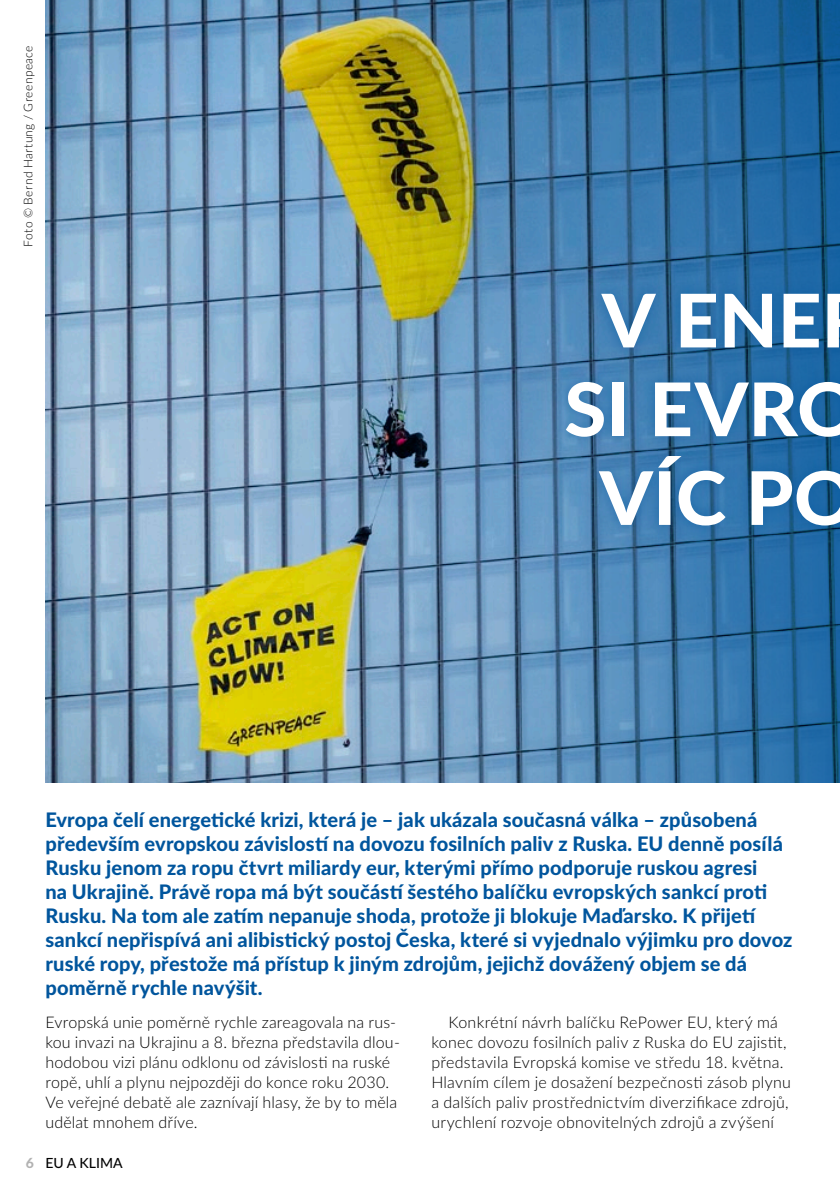
<style>
.page{position:relative;width:840px;height:1191px;background:#fff}
.page>*{position:absolute;margin:0;border:0;box-sizing:border-box;transform-origin:0 0}
.t1{font:800 74px/88.8px "Lato";color:#fff;text-align:center}
.t2{font:800 20px/24px "Lato";letter-spacing:.01em;color:#00559d}
.t3{font:300 16px/20px "Lato";letter-spacing:.01em;color:#000}
.t4{font:500 14px "Lato";color:#000}
.t5{font:300 12px "Lato";letter-spacing:.03em;color:#000}
.s1{font-weight:800;color:#b2b2b2}
</style>
<div class="page">
<img style="left:45px;top:0;width:794px;height:782px">
<div style="left:553px;top:280px;width:286px;height:257px;background:#00559d;opacity:.5"></div>
<p class="t5" style="left:20px;top:247px;width:203px;rotate:-90deg">Foto © Bernd Hartung / Greenpeace</p>
<p class="t1" style="left:564px;top:273px;width:296px">V ENE<br>SI EVRO<br>VÍC PO</p>
<p class="t2" style="left:45px;top:807px;width:748px">Evropa čelí energetické krizi, která je – jak ukázala současná válka – způsobená především evropskou závislostí na dovozu fosilních paliv z Ruska. EU denně posílá Rusku jenom za ropu čtvrt miliardy eur, kterými přímo podporuje ruskou agresi<br>na Ukrajině. Právě ropa má být součástí šestého balíčku evropských sankcí proti Rusku. Na tom ale zatím nepanuje shoda, protože ji blokuje Maďarsko. K přijetí sankcí nepřispívá ani alibistický postoj Česka, které si vyjednalo výjimku pro dovoz ruské ropy, přestože má přístup k jiným zdrojům, jejichž dovážený objem se dá poměrně rychle navýšit.</p>
<p class="t3" style="left:45px;top:1012px;width:356px">Evropská unie poměrně rychle zareagovala na rus&shy;kou invazi na Ukrajinu a 8. března představila dlou&shy;hodobou vizi plánu odklonu od závislosti na ruské ropě, uhlí a plynu nejpozději do konce roku 2030.<br>Ve veřejné debatě ale zaznívají hlasy, že by to měla udělat mnohem dříve.</p>
<p class="t3" style="left:431px;top:1012px;width:361px;text-indent:17px">Konkrétní návrh balíčku RePower EU, který má konec dovozu fosilních paliv z Ruska do EU zajistit, představila Evropská komise ve středu 18. května.<br>Hlavním cílem je dosažení bezpečnosti zásob plynu a dalších paliv prostřednictvím diverzifikace zdrojů, urychlení rozvoje obnovitelných zdrojů a zvýšení</p>
<p class="t4" style="left:26px;top:1153px;width:98px"><span class="s1">6</span> EU A KLIMA</p>
</div>
